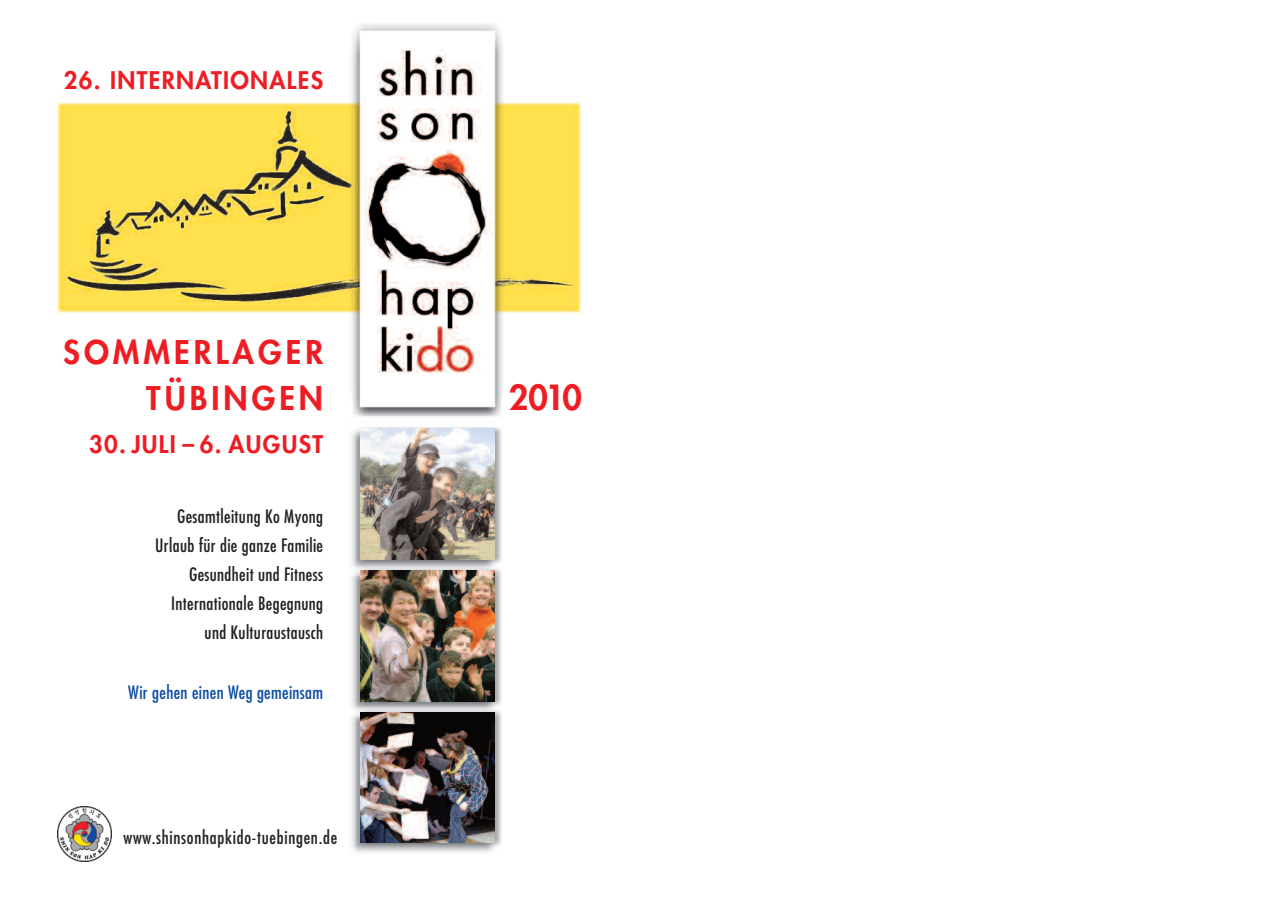
<style>
.page{position:relative;width:1268px;height:902px;background:#fff}
.page>*{position:absolute;margin:0;border:0;box-sizing:border-box;transform-origin:0 0}
.t1{font:800 33.75px "Futura";color:#ee1d23}
.t2{font:800 31.8px/46px "Futura";letter-spacing:.125em;color:#ee1d23;text-align:right}
.t3{font:800 23.7px "Futura";letter-spacing:.06em;color:#ee1d23}
.t4{font:condensed 18px/29px "Futura";letter-spacing:.02em;color:#231f20;text-align:right}
.t5{font:condensed 18px "Futura";letter-spacing:.04em;color:#231f20}
.t6{font:condensed 18px "Futura";letter-spacing:.02em;color:#0d4da1}
</style>
<div class="page">
<img style="left:55px;top:24px;width:530px;height:393px">
<img style="left:57px;top:806px;width:54px;height:54px">
<img style="left:500px;top:428px;width:1px;height:417px">
<img style="left:351px;top:575px;width:6px;height:132px">
<img style="left:357px;top:575px;width:143px;height:277px">
<img style="left:360px;top:575px;width:134px;height:126px">
<img style="left:351px;top:716px;width:6px;height:136px">
<svg style="left:353px;top:707px;width:4px;height:9px"></svg>
<img style="left:360px;top:712px;width:134px;height:130px">
<img style="left:351px;top:427px;width:149px;height:139px">
<svg style="left:353px;top:566px;width:4px;height:9px"></svg>
<img style="left:357px;top:566px;width:143px;height:9px">
<img style="left:360px;top:570px;width:134px;height:5px">
<img style="left:360px;top:429px;width:134px;height:130px">
<h3 class="t3" style="left:64px;top:69px;width:261px">26. INTERNATIONALES</h3>
<h2 class="t2" style="left:63px;top:331px;width:261px">SOMMERLAGER<br>TÜBINGEN</h2>
<h3 class="t3" style="left:89px;top:432px;width:235px">30. JULI – 6. AUGUST</h3>
<p class="t4" style="left:155px;top:503px;width:169px">Gesamtleitung Ko Myong<br>Urlaub für die ganze Familie<br>Gesundheit und Fitness<br>Internationale Begegnung und Kulturaustausch</p>
<p class="t6" style="left:128px;top:684px;width:196px">Wir gehen einen Weg gemeinsam</p>
<p class="t5" style="left:124px;top:829px;width:215px">www.shinsonhapkido-tuebingen.de</p>
<h1 class="t1" style="left:509px;top:381px;width:75px">2010</h1>
</div>
